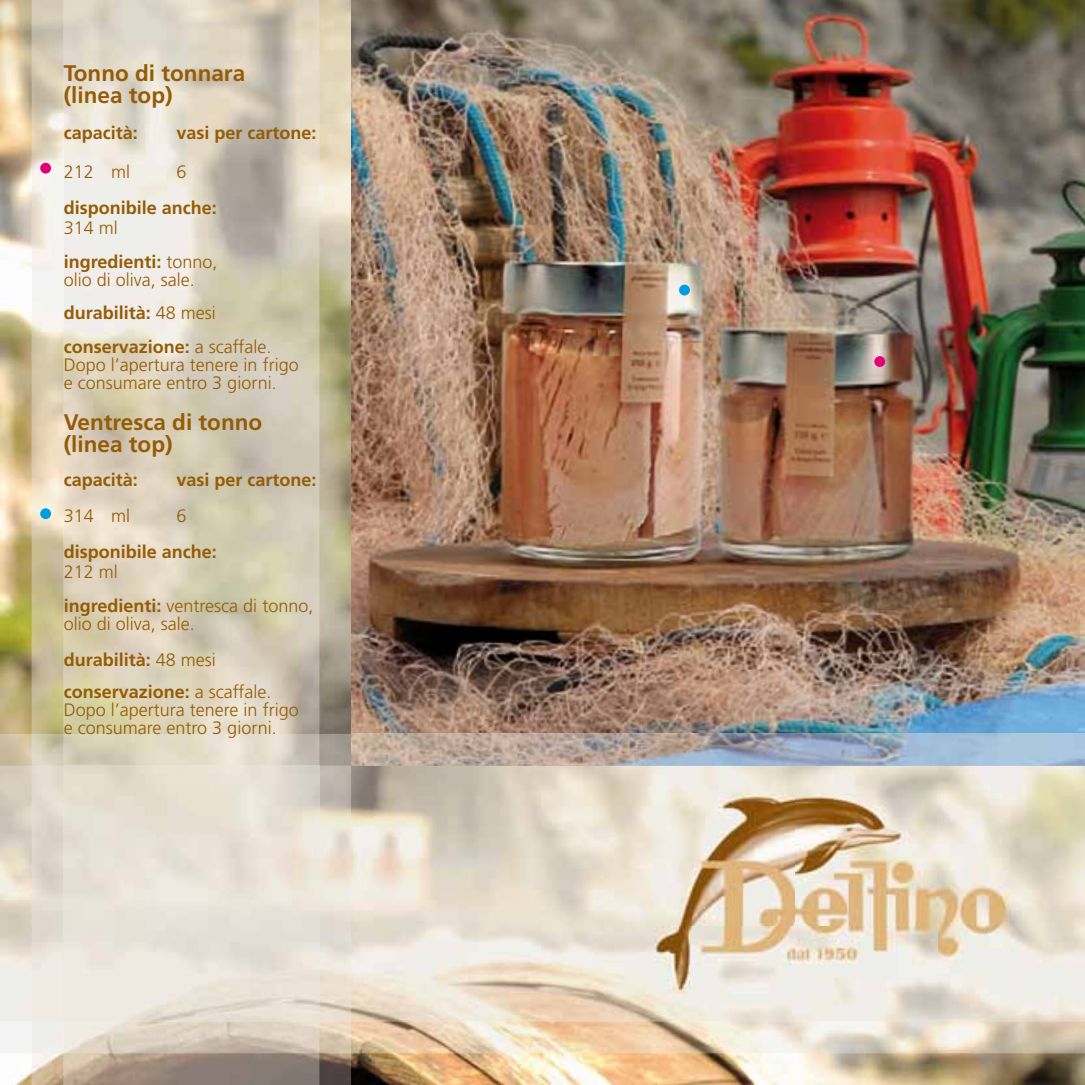
<style>
.page{position:relative;width:1085px;height:1085px;background:#fff}
.page>*{position:absolute;margin:0;border:0;box-sizing:border-box;transform-origin:0 0}
.t1{font:700 22.5px/22.5px "Frutiger";color:#945c06}
.t2{font:300 18px/33.8px "Frutiger";color:#945c06}
.t3{font:700 18px/33.8px "Frutiger";color:#945c06}
.s1{font-weight:300}
.s2{font-weight:700}
</style>
<div class="page">
<img style="left:0;top:0;width:1084px;height:1084px">
<img style="left:351px;top:0;width:733px;height:733px">
<img style="left:32px;top:0;width:319px;height:1084px">
<img style="left:64px;top:0;width:255px;height:1084px">
<img style="left:0;top:733px;width:1084px;height:319px">
<img style="left:32px;top:733px;width:319px;height:319px">
<img style="left:64px;top:733px;width:255px;height:319px">
<img style="left:0;top:765px;width:1084px;height:255px">
<img style="left:32px;top:765px;width:319px;height:255px">
<img style="left:64px;top:765px;width:255px;height:255px">
<img style="left:654px;top:793px;width:354px;height:199px">
<div style="left:40px;top:163px;width:11px;height:10px;background:#e2007a;border-radius:50%"></div>
<div style="left:40px;top:508px;width:11px;height:11px;background:#009ee0;border-radius:50%"></div>
<div style="left:874px;top:356px;width:11px;height:11px;background:#e2007a;border-radius:50%"></div>
<div style="left:679px;top:284px;width:10px;height:11px;background:#009ee0;border-radius:50%"></div>
<p class="t1" style="left:64px;top:61px;width:183px">Tonno di tonnara (linea top)</p>
<p class="t3" style="left:64px;top:116px;width:76px">capacità:</p>
<p class="t3" style="left:176px;top:116px;width:142px">vasi per cartone:</p>
<p class="t2" style="left:64px;top:154px;width:68px">212 ml</p>
<p class="t2" style="left:176px;top:154px;width:12px">6</p>
<p class="t3" style="left:64px;top:190px;width:155px">disponibile anche:</p>
<p class="t3" style="left:64px;top:210px;width:155px"><span class="s1">314 ml </span>ingredienti: <span class="s1">tonno,</span></p>
<p class="t2" style="left:64px;top:262px;width:209px">olio di oliva, sale. <span class="s2">durabilità:</span> 48 mesi <span class="s2">conservazione:</span> a scaffale.</p>
<p class="t2" style="left:64px;top:356px;width:236px;line-height:18px">Dopo l’apertura tenere in frigo e consumare entro 3 giorni.</p>
<p class="t1" style="left:64px;top:410px;width:200px">Ventresca di tonno (linea top)</p>
<p class="t3" style="left:64px;top:462px;width:76px">capacità:</p>
<p class="t3" style="left:176px;top:462px;width:142px">vasi per cartone:</p>
<p class="t2" style="left:64px;top:499px;width:68px">314 ml</p>
<p class="t2" style="left:176px;top:499px;width:12px">6</p>
<p class="t3" style="left:64px;top:534px;width:155px">disponibile anche:</p>
<p class="t2" style="left:64px;top:555px;width:251px">212 ml<br><span class="s2">ingredienti:</span> ventresca di tonno,</p>
<p class="t2" style="left:64px;top:605px;width:154px;line-height:36px">olio di oliva, sale. <span class="s2">durabilità:</span> 48 mesi</p>
<p class="t2" style="left:64px;top:682px;width:236px;line-height:18px"><span class="s2">conservazione:</span> a scaffale.<br>Dopo l’apertura tenere in frigo e consumare entro 3 giorni.</p>
</div>
